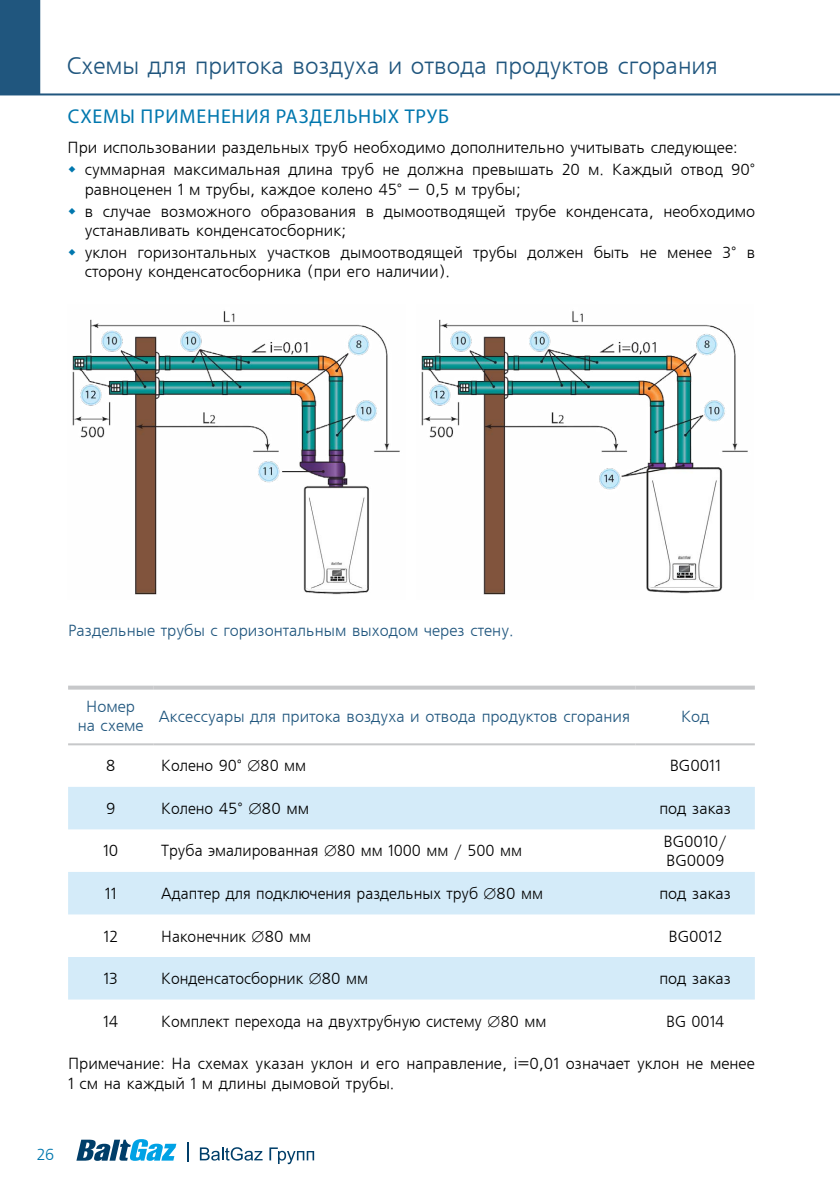
<style>
.page{position:relative;width:840px;height:1191px;background:#fff}
.page>*{position:absolute;margin:0;border:0;box-sizing:border-box;transform-origin:0 0}
.t1{font:24px "Free Set CTT";color:#20567e}
.t2{font:20px "Myriad Pro";letter-spacing:.04em;color:#0077ae}
.t3{font:16px/22px "Free Set CTT";color:#000}
.t4{font:16px "Free Set CTT";color:#000;scale:.96 1}
.t5{font:16px/19.2px "Free Set CTT";color:#20567e;text-align:center}
.t6{font:16px "Free Set CTT";color:#0077ae}
</style>
<div class="page">
<svg style="left:200px;top:1147px;width:62px;height:13px"></svg>
<svg style="left:269px;top:1147px;width:45px;height:17px"></svg>
<hr style="left:187px;top:1142px;width:2px;height:20px;background:#003e69">
<svg style="left:76px;top:1139px;width:100px;height:21px"></svg>
<hr style="left:0;top:93px;width:839px;height:2px;background:#20567e">
<div style="left:0;top:0;width:38px;height:93px;background:#20567e"></div>
<hr style="left:38px;top:0;width:2px;height:94px;background:#20567e">
<img style="left:72px;top:310px;width:328px;height:285px">
<svg style="left:68px;top:787px;width:686px;height:212px;fill:#d4ebf9"></svg>
<svg style="left:68px;top:685px;width:85px;height:4px"></svg>
<svg style="left:153px;top:685px;width:482px;height:4px;background:#cfd0d2"></svg>
<svg style="left:635px;top:685px;width:119px;height:4px"></svg>
<hr style="left:68px;top:743px;width:85px;height:2px;background:#c7c8ca">
<hr style="left:153px;top:743px;width:482px;height:2px;background:#c7c8ca">
<hr style="left:635px;top:743px;width:119px;height:2px;background:#c7c8ca">
<img style="left:421px;top:311px;width:327px;height:284px">
<h1 class="t1" style="left:67px;top:53px;width:652px">Схемы для притока воздуха и отвода продуктов сгорания</h1>
<p class="t2" style="left:68px;top:104px;width:382px">схемы применения раздельных труб</p>
<p class="t3" style="left:85px;top:138px;width:671px;text-indent:-17px">При использовании раздельных труб необходимо дополнительно учитывать следующее: суммарная максимальная длина труб не должна превышать 20 м. Каждый отвод 90°</p>
<p class="t3" style="left:85px;top:179px;width:671px">равноценен 1 м трубы, каждое колено 45° – 0,5 м трубы;<br>в случае возможного образования в дымоотводящей трубе конденсата, необходимо</p>
<p class="t3" style="left:85px;top:220px;width:671px">устанавливать конденсатосборник;<br>уклон горизонтальных участков дымоотводящей трубы должен быть не менее 3° в</p>
<p class="t3" style="left:85px;top:261px;width:366px">сторону конденсатосборника (при его наличии).</p>
<p class="t5" style="left:68px;top:621px;width:447px">Раздельные трубы с горизонтальным выходом через стену.</p>
<p class="t5" style="left:78px;top:698px;width:67px">Номер на схеме</p>
<p class="t5" style="left:159px;top:707px;width:472px">Аксессуары для притока воздуха и отвода продуктов сгорания</p>
<p class="t5" style="left:680px;top:707px;width:30px">Код</p>
<p class="t3" style="left:106px;top:755px;width:11px">8</p>
<p class="t4" style="left:161px;top:757px;width:152px">Колено 90° ∅80 мм</p>
<p class="t3" style="left:669px;top:755px;width:52px">BG0011</p>
<p class="t3" style="left:106px;top:798px;width:11px">9</p>
<p class="t4" style="left:161px;top:800px;width:156px">Колено 45° ∅80 мм</p>
<p class="t3" style="left:659px;top:798px;width:73px">под заказ</p>
<p class="t3" style="left:103px;top:840px;width:17px">10</p>
<p class="t4" style="left:161px;top:842px;width:377px">Труба эмалированная ∅80 мм 1000 мм / 500 мм</p>
<p class="t3" style="left:663px;top:832px;width:65px;line-height:19.2px">BG0010/<br>BG0009</p>
<p class="t3" style="left:105px;top:883px;width:13px">11</p>
<p class="t4" style="left:161px;top:885px;width:399px">Адаптер для подключения раздельных труб ∅80 мм</p>
<p class="t3" style="left:659px;top:883px;width:73px">под заказ</p>
<p class="t3" style="left:103px;top:925px;width:16px">12</p>
<p class="t4" style="left:161px;top:927px;width:157px">Наконечник ∅80 мм</p>
<p class="t3" style="left:668px;top:925px;width:55px">BG0012</p>
<p class="t3" style="left:103px;top:968px;width:16px">13</p>
<p class="t4" style="left:161px;top:970px;width:217px">Конденсатосборник ∅80 мм</p>
<p class="t3" style="left:659px;top:968px;width:73px">под заказ</p>
<p class="t3" style="left:103px;top:1011px;width:17px">14</p>
<p class="t4" style="left:161px;top:1012px;width:402px">Комплект перехода на двухтрубную систему ∅80 мм</p>
<p class="t4" style="left:665px;top:1012px;width:62px">BG 0014</p>
<p class="t3" style="left:68px;top:1055px;width:687px;line-height:19.2px">Примечание: На схемах указан уклон и его направление, i=0,01 означает уклон не менее<br>1 см на каждый 1 м длины дымовой трубы.</p>
<p class="t6" style="left:37px;top:1146px;width:19px">26</p>
</div>
